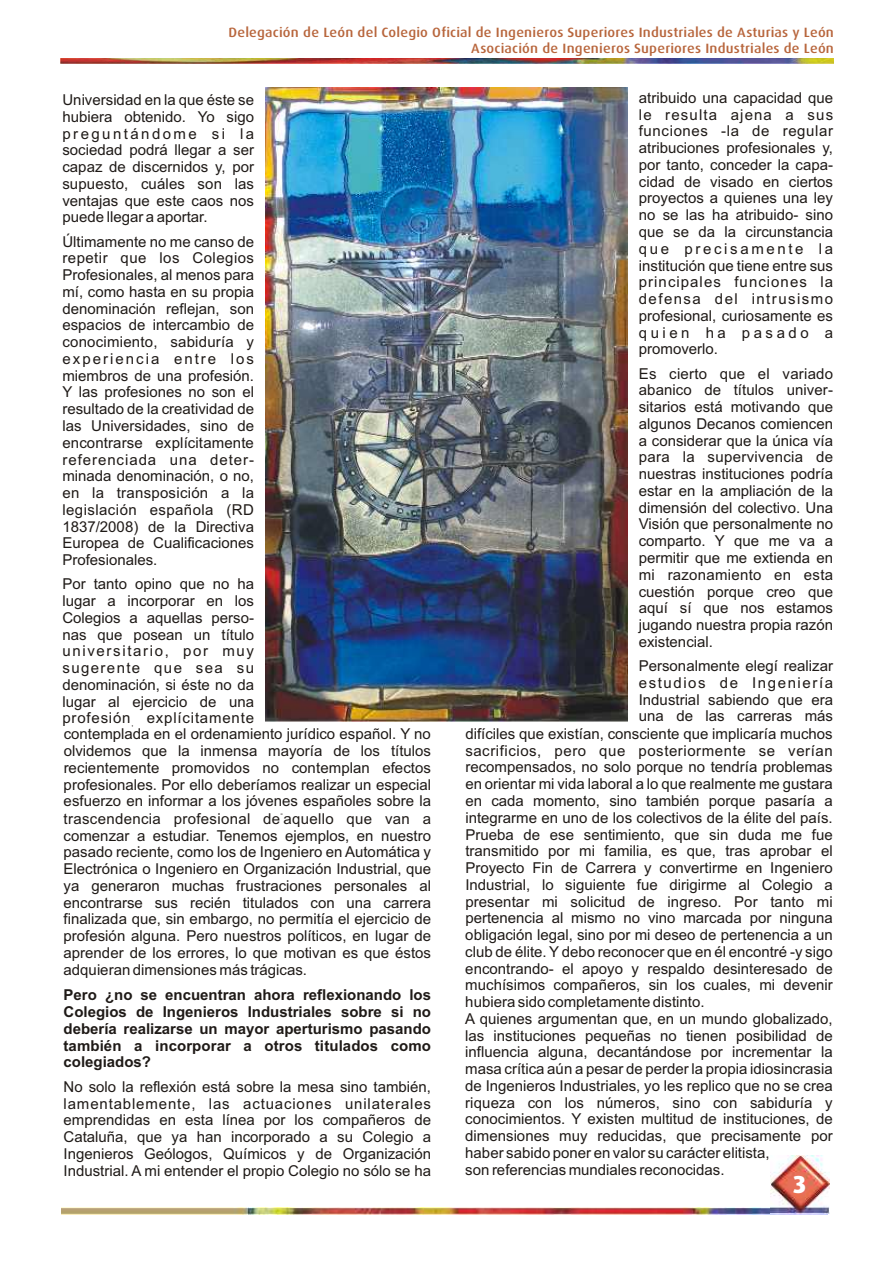
<style>
.page{position:relative;width:893px;height:1263px;background:#fff}
.page>*{position:absolute;margin:0;border:0;box-sizing:border-box;transform-origin:0 0}
.t1{font:800 24.6px "Dax";color:#fff}
.t2{font:15px/16.8px "Arial";color:#1f1a17;text-align:justify}
.t3{font:700 15px/16.8px "Arial";color:#1f1a17;text-align:justify}
.t4{font:15px "Arial";letter-spacing:.035em;color:#1f1a17}
.t5{font:15px "Arial";letter-spacing:.105em;color:#1f1a17}
.t6{font:500 13.5px/15.3px "Dax";color:#b8663d;text-align:right;scale:1.1 1}
.t7{font:7.5px "Arial";color:#1f1a17}
</style>
<div class="page">
<img style="left:62px;top:1208px;width:708px;height:6px">
<img style="left:770px;top:1155px;width:59px;height:59px">
<img style="left:61px;top:59px;width:772px;height:4px">
<img style="left:265px;top:87px;width:363px;height:635px">
<p class="t6" style="left:228px;top:26px;width:552px">Delegación de León del Colegio Oficial de Ingenieros Superiores Industriales de Asturias y León<br>Asociación de Ingenieros Superiores Industriales de León</p>
<p class="t2" style="left:62px;top:93px;width:193px">Universidad en la que éste se hubiera obtenido. Yo sigo preguntándome si la sociedad podrá llegar a ser capaz de discernidos y, por supuesto, cuáles son las ventajas que este caos nos puede llegar a aportar.</p>
<p class="t2" style="left:62px;top:234px;width:193px">Últimamente no me canso de repetir que los Colegios Profesionales, al menos para mí, como hasta en su propia denominación reflejan, son espacios de intercambio de conocimiento, sabiduría y experiencia entre los miembros de una profesión.<br>Y las profesiones no son el resultado de la creatividad de las Universidades, sino de encontrarse explícitamente referenciada una deter&shy;minada denominación, o no, en la transposición a la legislación española (RD 1837/2008) de la Directiva Europea de Cualificaciones Profesionales.</p>
<p class="t2" style="left:62px;top:577px;width:370px;text-align:left">Por tanto opino que no ha<br>lugar a incorporar en los<br>Colegios a aquellas perso-<br>nas que posean un título<br>universitario, por muy<br>sugerente que sea su<br>denominación, si éste no da<br>lugar al ejercicio de una<br>profesión<sub>,</sub> explícitamente<br>contemplada en el ordenamiento jurídico español. Y no olvidemos que la inmensa mayoría de los títulos recientemente promovidos no contemplan efectos profesionales. Por ello deberíamos realizar un especial esfuerzo en informar a los jóvenes españoles sobre la</p>
<p class="t7" style="left:281px;top:811px;width:4px">-</p>
<p class="t2" style="left:639px;top:91px;width:196px">atribuido una capacidad que le resulta ajena a sus funciones -la de regular atribuciones profesionales y, por tanto, conceder la capa&shy;cidad de visado en ciertos proyectos a quienes una ley no se las ha atribuido- sino que se da la circunstancia que precisamente la institución que tiene entre sus principales funciones la defensa del intrusismo profesional, curiosamente es quien ha pasado a promoverlo.</p>
<p class="t2" style="left:639px;top:366px;width:196px">Es cierto que el variado abanico de títulos univer&shy;sitarios está motivando que algunos Decanos comiencen a considerar que la única vía para la supervivencia de nuestras instituciones podría estar en la ampliación de la dimensión del colectivo. Una Visión que personalmente no comparto. Y que me va a permitir que me extienda en mi razonamiento en esta cuestión porque creo que aquí sí que nos estamos jugando nuestra propia razón existencial.</p>
<p class="t2" style="left:639px;top:659px;width:196px">Personalmente elegí realizar</p>
<p class="t5" style="left:639px;top:677px;width:196px">estudios de Ingeniería</p>
<p class="t2" style="left:639px;top:692px;width:196px">Industrial sabiendo que era</p>
<p class="t2" style="left:639px;top:709px;width:196px">una de las carreras más</p>
<p class="t2" style="left:465px;top:727px;width:369px">difíciles que existían, consciente que implicaría muchos</p>
<p class="t4" style="left:465px;top:745px;width:369px">sacrificios, pero que posteriormente se verían</p>
<p class="t2" style="left:465px;top:760px;width:369px">recompensados, no solo porque no tendría problemas</p>
<p class="t2" style="left:465px;top:777px;width:369px">en orientar mi vida laboral a lo que realmente me gustara</p>
<p class="t2" style="left:465px;top:794px;width:369px">en cada momento, sino también porque pasaría a</p>
<p class="t2" style="left:465px;top:810px;width:369px">integrarme en uno de los colectivos de la élite del país.</p>
<p class="t2" style="left:465px;top:827px;width:369px">Prueba de ese sentimiento, que sin duda me fue</p>
<p class="t2" style="left:465px;top:844px;width:369px">transmitido por mi familia, es que, tras aprobar el</p>
<p class="t2" style="left:465px;top:861px;width:369px">Proyecto Fin de Carrera y convertirme en Ingeniero</p>
<p class="t2" style="left:465px;top:877px;width:369px">Industrial, lo siguiente fue dirigirme al Colegio a</p>
<p class="t2" style="left:465px;top:894px;width:369px">presentar mi solicitud de ingreso. Por tanto mi</p>
<p class="t2" style="left:465px;top:911px;width:369px">pertenencia al mismo no vino marcada por ninguna</p>
<p class="t2" style="left:465px;top:928px;width:369px">obligación legal, sino por mi deseo de pertenencia a un</p>
<p class="t2" style="left:465px;top:944px;width:369px">club de élite. Y debo reconocer que en él encontré -y sigo</p>
<p class="t2" style="left:465px;top:961px;width:369px">encontrando- el apoyo y respaldo desinteresado de</p>
<p class="t2" style="left:465px;top:978px;width:369px">muchísimos compañeros, sin los cuales, mi devenir</p>
<p class="t2" style="left:465px;top:995px;width:241px">hubiera sido completamente distinto.</p>
<p class="t2" style="left:465px;top:1011px;width:369px">A quienes argumentan que, en un mundo globalizado,</p>
<p class="t2" style="left:465px;top:1028px;width:369px">las instituciones pequeñas no tienen posibilidad de</p>
<p class="t2" style="left:465px;top:1045px;width:369px">influencia alguna, decantándose por incrementar la</p>
<p class="t2" style="left:465px;top:1062px;width:369px">masa crítica aún a pesar de perder la propia idiosincrasia</p>
<p class="t2" style="left:465px;top:1078px;width:369px">de Ingenieros Industriales, yo les replico que no se crea</p>
<p class="t2" style="left:465px;top:1095px;width:369px">riqueza con los números, sino con sabiduría y</p>
<p class="t2" style="left:465px;top:1112px;width:369px">conocimientos. Y existen multitud de instituciones, de</p>
<p class="t2" style="left:465px;top:1129px;width:369px">dimensiones muy reducidas, que precisamente por</p>
<p class="t2" style="left:465px;top:1145px;width:306px">haber sabido poner en valor su carácter elitista,</p>
<p class="t2" style="left:465px;top:1162px;width:261px">son referencias mundiales reconocidas.</p>
<p class="t2" style="left:64px;top:811px;width:369px">trascendencia profesional de aquello que van a comenzar a estudiar. Tenemos ejemplos, en nuestro pasado reciente, como los de Ingeniero en Automática y Electrónica o Ingeniero en Organización Industrial, que ya generaron muchas frustraciones personales al encontrarse sus recién titulados con una carrera finalizada que, sin embargo, no permitía el ejercicio de profesión alguna. Pero nuestros políticos, en lugar de aprender de los errores, lo que motivan es que éstos adquieran dimensiones más trágicas.</p>
<p class="t3" style="left:64px;top:988px;width:369px">Pero ¿no se encuentran ahora reflexionando los Colegios de Ingenieros Industriales sobre si no debería realizarse un mayor aperturismo pasando también a incorporar a otros titulados como colegiados?</p>
<p class="t2" style="left:64px;top:1079px;width:369px">No solo la reflexión está sobre la mesa sino también, lamentablemente, las actuaciones unilaterales emprendidas en esta línea por los compañeros de Cataluña, que ya han incorporado a su Colegio a Ingenieros Geólogos, Químicos y de Organización Industrial. A mi entender el propio Colegio no sólo se ha</p>
<h1 class="t1" style="left:793px;top:1174px;width:16px">3</h1>
</div>
